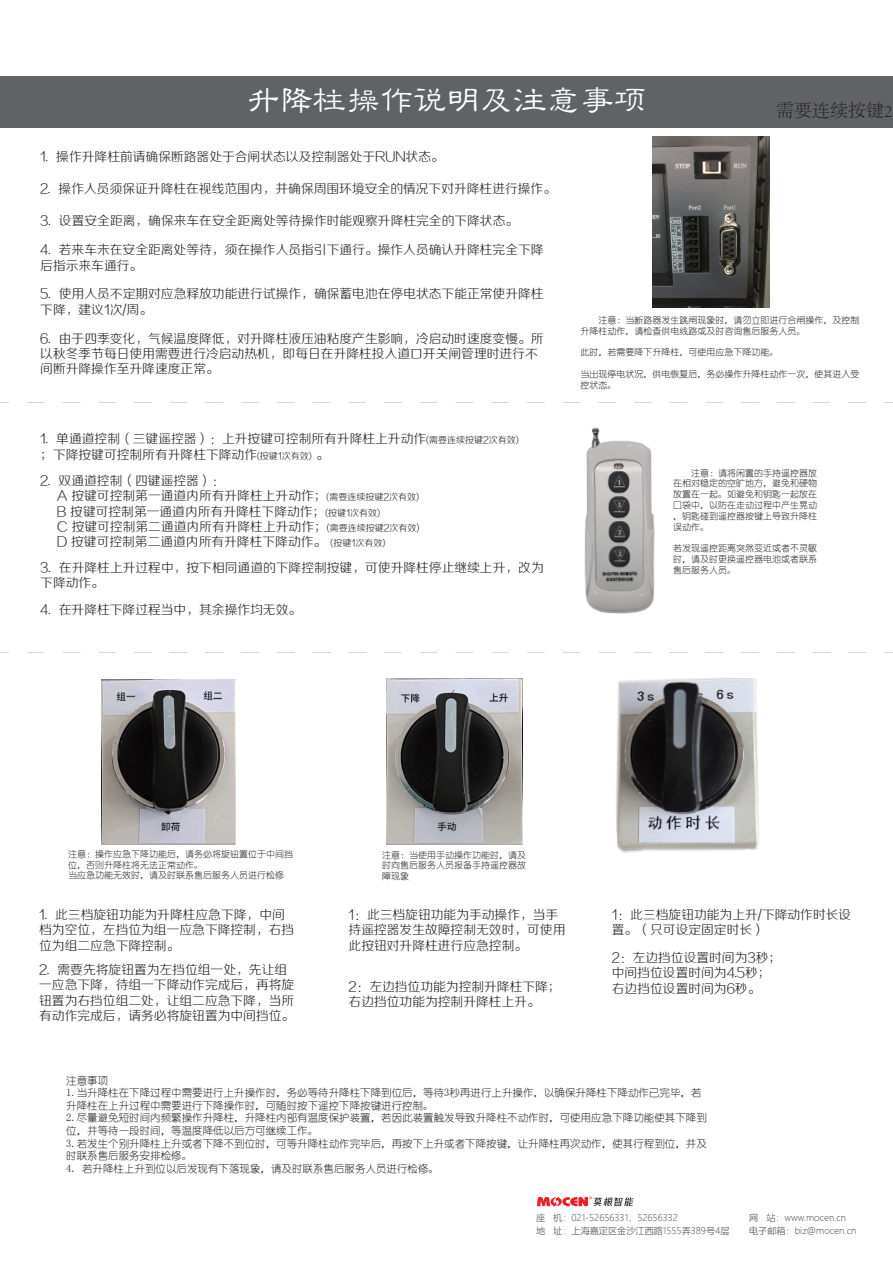
<style>
.page{position:relative;width:893px;height:1263px;background:#fff}
.page>*{position:absolute;margin:0;border:0;box-sizing:border-box;transform-origin:0 0}
.t1{font:33.45px "FZLBJW GB1 0";color:#fff}
.t2{font:300 18px "Adobe Song Std";color:#231f20}
.t3{font:12.75px/15.3px "FZZXHJW GB1 0";color:#231f20}
.t4{font:10.5px/12.6px "You Yuan";color:#231f20}
.t5{font:300 9.15px/12.9px "Microsoft Ya Hei";color:#424344}
.t6{font:9px/10.8px "You Yuan";color:#231f20}
.s1{font-size:9px}
</style>
<div class="page">
<div style="left:0;top:76px;width:893px;height:52px;background:#606264"></div>
<img style="left:653px;top:136px;width:116px;height:172px">
<svg style="left:537px;top:1196px;width:96px;height:11px"></svg>
<img style="left:387px;top:679px;width:135px;height:166px">
<img style="left:102px;top:679px;width:133px;height:165px">
<img style="left:584px;top:427px;width:71px;height:187px">
<img style="left:616px;top:678px;width:143px;height:175px">
<svg style="left:27px;top:402px;width:839px;height:1px"></svg>
<svg style="left:27px;top:652px;width:839px;height:1px"></svg>
<h1 class="t1" style="left:246px;top:83px;width:402px">升降柱操作说明及注意事项</h1>
<p class="t3" style="left:40px;top:149px;width:405px">1. 操作升降柱前请确保断路器处于合闸状态以及控制器处于RUN状态。</p>
<h2 class="t2" style="left:776px;top:101px;width:118px">需要连续按键2</h2>
<p class="t3" style="left:40px;top:182px;width:517px">2. 操作人员须保证升降柱在视线范围内，并确保周围环境安全的情况下对升降柱进行操作。</p>
<p class="t3" style="left:40px;top:214px;width:479px">3. 设置安全距离，确保来车在安全距离处等待操作时能观察升降柱完全的下降状态。</p>
<p class="t3" style="left:40px;top:243px;width:505px">4. 若来车未在安全距离处等待，须在操作人员指引下通行。操作人员确认升降柱完全下降后指示来车通行。</p>
<p class="t3" style="left:40px;top:287px;width:505px">5. 使用人员不定期对应急释放功能进行试操作，确保蓄电池在停电状态下能正常使升降柱下降，建议1次/周。</p>
<p class="t3" style="left:40px;top:331px;width:505px">6. 由于四季变化，气候温度降低，对升降柱液压油粘度产生影响，冷启动时速度变慢。所以秋冬季节每日使用需要进行冷启动热机，即每日在升降柱投入道口开关闸管理时进行不间断升降操作至升降速度正常。</p>
<p class="t3" style="left:40px;top:432px;width:480px">1. 单通道控制（三键遥控器）：上升按键可控制所有升降柱上升动作<span class="s1">(需要连续按键2次有效)</span>；下降按键可控制所有升降柱下降动作<span class="s1">(按键1次有效)</span> 。</p>
<p class="t3" style="left:57px;top:474px;width:364px;text-indent:-17px">2. 双通道控制（四键遥控器）：<br>A 按键可控制第一通道内所有升降柱上升动作；<span class="s1">(需要连续按键2次有效)<br></span>B 按键可控制第一通道内所有升降柱下降动作；<span class="s1">(按键1次有效)<br></span>C 按键可控制第二通道内所有升降柱上升动作；<span class="s1">(需要连续按键2次有效)<br></span>D 按键可控制第二通道内所有升降柱下降动作。 <span class="s1">(按键1次有效)</span></p>
<p class="t3" style="left:40px;top:561px;width:505px">3. 在升降柱上升过程中，按下相同通道的下降控制按键，可使升降柱停止继续上升，改为下降动作。</p>
<p class="t3" style="left:40px;top:603px;width:262px">4. 在升降柱下降过程当中，其余操作均无效。</p>
<p class="t6" style="left:580px;top:315px;width:280px;text-indent:18px">注意：当断路器发生跳闸现象时，请勿立即进行合闸操作，及控制升降柱动作，请检查供电线路或及时咨询售后服务人员。</p>
<p class="t6" style="left:580px;top:347px;width:199px">此时，若需要降下升降柱，可使用应急下降功能。</p>
<p class="t6" style="left:580px;top:369px;width:280px">当出现停电状况，供电恢复后，务必操作升降柱动作一次，使其进入受控状态。</p>
<p class="t6" style="left:673px;top:467px;width:145px;text-align:justify;text-indent:18px">注意：请将闲置的手持遥控器放在相对稳定的空旷地方，避免和硬物放置在一起。如避免和钥匙一起放在口袋中，以防在走动过程中产生晃动，钥匙碰到遥控器按键上导致升降柱误动作。</p>
<p class="t6" style="left:673px;top:543px;width:145px;text-align:justify">若发现遥控距离突然变近或者不灵敏时，请及时更换遥控器电池或者联系售后服务人员。</p>
<p class="t6" style="left:68px;top:849px;width:226px">注意：操作应急下降功能后，请务必将旋钮置位于中间挡位，否则升降柱将无法正常动作。<br>当应急功能无效时，请及时联系售后服务人员进行检修</p>
<p class="t6" style="left:382px;top:849px;width:145px;text-align:justify">注意：当使用手动操作功能时，请及时向售后服务人员报备手持遥控器故障现象</p>
<p class="t3" style="left:39px;top:908px;width:257px">1. 此三档旋钮功能为升降柱应急下降，中间档为空位，左挡位为组一应急下降控制，右挡位为组二应急下降控制。</p>
<p class="t3" style="left:349px;top:908px;width:218px">1：此三档旋钮功能为手动操作，当手持遥控器发生故障控制无效时，可使用此按钮对升降柱进行应急控制。</p>
<p class="t3" style="left:39px;top:963px;width:257px">2. 需要先将旋钮置为左挡位组一处，先让组一应急下降，待组一下降动作完成后，再将旋钮置为右挡位组二处，让组二应急下降，当所有动作完成后，请务必将旋钮置为中间挡位。</p>
<p class="t3" style="left:349px;top:979px;width:214px">2：左边挡位功能为控制升降柱下降；右边挡位功能为控制升降柱上升。</p>
<p class="t3" style="left:612px;top:908px;width:241px">1：此三档旋钮功能为上升/下降动作时长设置。（只可设定固定时长）</p>
<p class="t3" style="left:612px;top:951px;width:171px">2：左边挡位设置时间为3秒；中间挡位设置时间为4.5秒；右边挡位设置时间为6秒。</p>
<p class="t4" style="left:66px;top:1074px;width:642px">注意事项<br>1.当升降柱在下降过程中需要进行上升操作时，务必等待升降柱下降到位后，等待3秒再进行上升操作，以确保升降柱下降动作已完毕，若升降柱在上升过程中需要进行下降操作时，可随时按下遥控下降按键进行控制。<br>2.尽量避免短时间内频繁操作升降柱，升降柱内部有温度保护装置，若因此装置触发导致升降柱不动作时，可使用应急下降功能使其下降到位，并等待一段时间，等温度降低以后方可继续工作。<br>3.若发生个别升降柱上升或者下降不到位时，可等升降柱动作完毕后，再按下上升或者下降按键，让升降柱再次动作，使其行程到位，并及时联系售后服务安排检修。</p>
<p class="t4" style="left:66px;top:1162px;width:374px">4. 若升降柱上升到位以后发现有下落现象，请及时联系售后服务人员进行检修。</p>
<p class="t5" style="left:536px;top:1211px;width:195px">座 机：021-52656331，52656332<br>地 址：上海嘉定区金沙江西路1555弄389号4层</p>
<p class="t5" style="left:749px;top:1211px;width:109px">网 站：www.mocen.cn电子邮箱：biz@mocen.cn</p>
</div>
